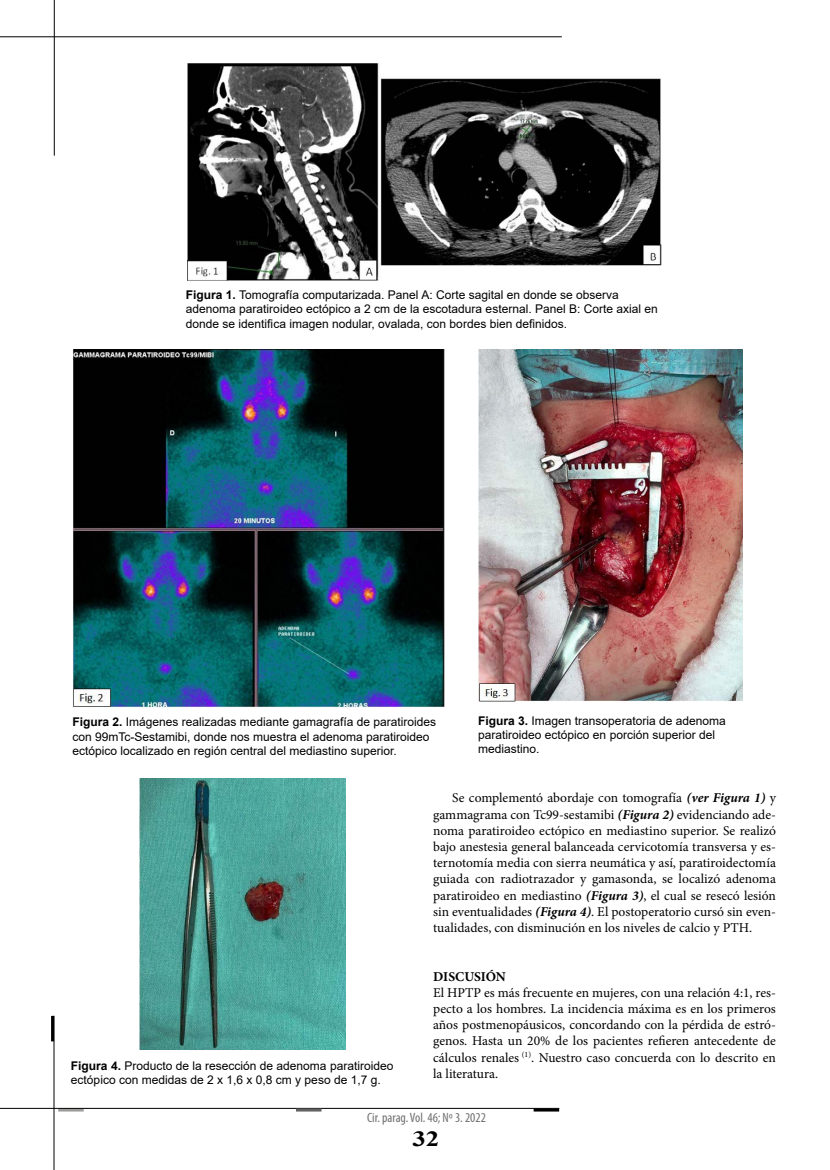
<style>
.page{position:relative;width:830px;height:1170px;background:#fff}
.page>*{position:absolute;margin:0;border:0;box-sizing:border-box;transform-origin:0 0}
.t1{font:700 21.6px "Times New Roman";color:#000;scale:1.25 1}
.t2{font:13.5px/16.2px "Minion Pro";color:#000;text-align:justify}
.t3{font:condensed 13.5px "Myriad Pro";color:#706f6f}
.t4{font:700 13.5px "Minion Pro";letter-spacing:-.005em;color:#000}
.t5{font:12px/14.4px "Arial";color:#000}
.s1{font-weight:700}
.s2{font-weight:700;font-style:italic}
</style>
<div class="page">
<hr style="left:58px;top:1108px;width:26px;height:3px;background:#9d9d9c">
<hr style="left:0;top:1107px;width:559px;height:1px;background:#000">
<hr style="left:533px;top:1108px;width:26px;height:3px;background:#000">
<hr style="left:296px;top:1108px;width:25px;height:3px;background:#646363">
<hr style="left:54px;top:1015px;width:1px;height:154px;background:#000">
<hr style="left:51px;top:1015px;width:3px;height:26px;background:#000">
<hr style="left:0;top:36px;width:561px;height:1px;background:#000">
<hr style="left:54px;top:0;width:1px;height:156px;background:#000">
<img style="left:187px;top:64px;width:473px;height:217px">
<img style="left:72px;top:350px;width:372px;height:358px">
<img style="left:478px;top:350px;width:263px;height:351px">
<img style="left:139px;top:778px;width:206px;height:271px">
<p class="t5" style="left:186px;top:287px;width:473px"><span class="s1">Figura 1.</span> Tomografía computarizada. Panel A: Corte sagital en donde se observa adenoma paratiroideo ectópico a 2 cm de la escotadura esternal. Panel B: Corte axial en donde se identifica imagen nodular, ovalada, con bordes bien definidos.</p>
<p class="t5" style="left:72px;top:714px;width:365px"><span class="s1">Figura 2.</span> Imágenes realizadas mediante gamagrafía de paratiroides con 99mTc-Sestamibi, donde nos muestra el adenoma paratiroideo ectópico localizado en región central del mediastino superior.</p>
<p class="t5" style="left:478px;top:713px;width:249px"><span class="s1">Figura 3.</span> Imagen transoperatoria de adenoma paratiroideo ectópico en porción superior del mediastino.</p>
<p class="t5" style="left:71px;top:1058px;width:324px"><span class="s1">Figura 4.</span> Producto de la resección de adenoma paratiroideo ectópico con medidas de 2 x 1,6 x 0,8 cm y peso de 1,7 g.</p>
<p class="t2" style="left:433px;top:789px;width:344px;text-indent:19px">Se complementó abordaje con tomografía <span class="s2">(ver Figura 1)</span> y gammagrama con Tc99-sestamibi <span class="s2">(Figura 2)</span> evidenciando ade&shy;noma paratiroideo ectópico en mediastino superior. Se realizó bajo anestesia general balanceada cervicotomía transversa y es&shy;ternotomía media con sierra neumática y así, paratiroidectomía guiada con radiotrazador y gamasonda, se localizó adenoma paratiroideo en mediastino <span class="s2">(Figura 3)</span>, el cual se resecó lesión sin eventualidades <span class="s2">(Figura 4)</span>. El postoperatorio cursó sin even&shy;tualidades, con disminución en los niveles de calcio y PTH.</p>
<p class="t4" style="left:433px;top:966px;width:74px">DISCUSIÓN</p>
<p class="t2" style="left:433px;top:984px;width:344px">El HPTP es más frecuente en mujeres, con una relación 4:1, res&shy;pecto a los hombres. La incidencia máxima es en los primeros años postmenopáusicos, concordando con la pérdida de estró&shy;genos. Hasta un 20% de los pacientes refieren antecedente de cálculos renales <sup>(1)</sup>. Nuestro caso concuerda con lo descrito en la literatura.</p>
<p class="t3" style="left:367px;top:1109px;width:120px">Cir. parag. Vol. 46; Nº 3. 2022</p>
<h1 class="t1" style="left:412px;top:1123px;width:23px">32</h1>
</div>
